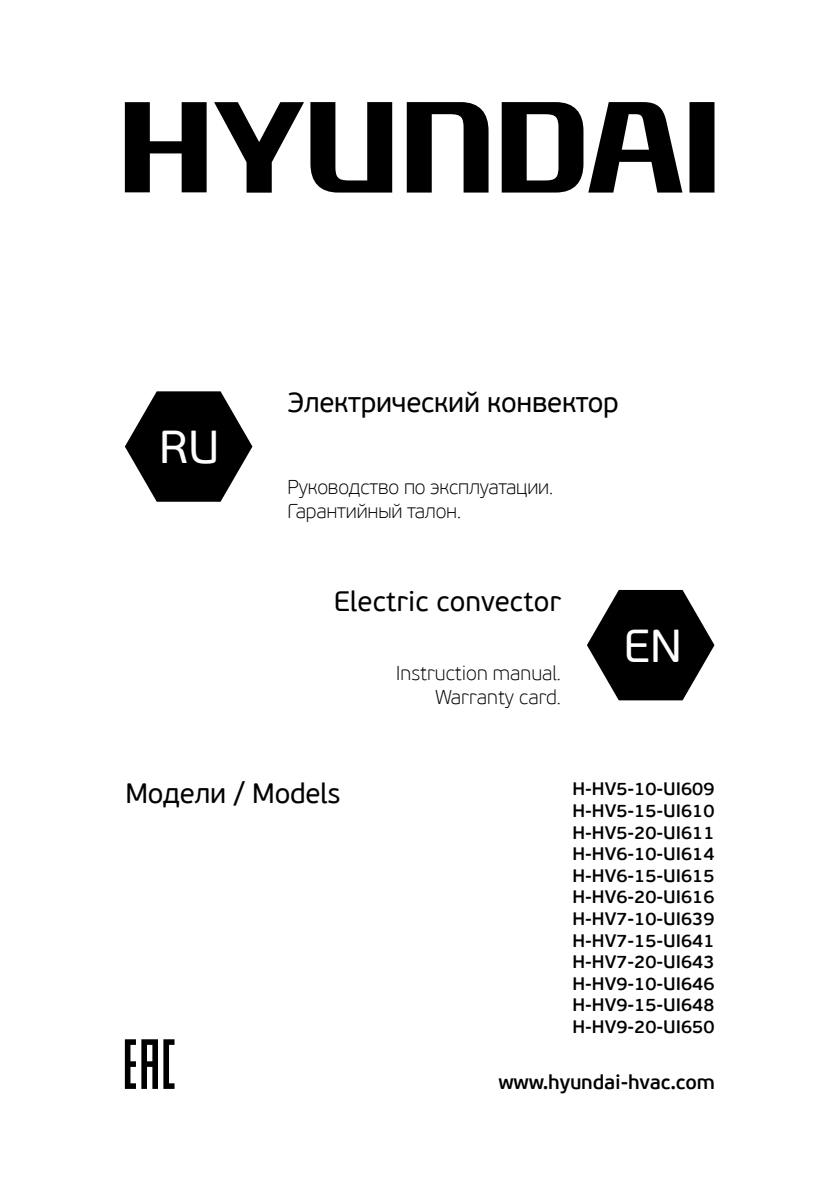
<style>
.page{position:relative;width:840px;height:1191px;background:#fff}
.page>*{position:absolute;margin:0;border:0;box-sizing:border-box;transform-origin:0 0}
.t1{font:46px "PF Beau Sans Pro";color:#fff}
.t2{font:28px "PF Beau Sans Pro";letter-spacing:-.01em;color:#000}
.t3{font:100 20px/24px "PF Beau Sans Pro";letter-spacing:-.01em;color:#000}
.t4{font:600 20px "PF Beau Sans Pro";letter-spacing:-.01em;color:#000}
.t5{font:600 18px/21.6px "PF Beau Sans Pro";color:#000;text-align:justify}
</style>
<div class="page">
<svg style="left:125px;top:391px;width:127px;height:111px"></svg>
<svg style="left:587px;top:590px;width:127px;height:110px"></svg>
<svg style="left:125px;top:102px;width:589px;height:91px;fill:#000"></svg>
<svg style="left:125px;top:1039px;width:49px;height:50px"></svg>
<h1 class="t1" style="left:159px;top:421px;width:62px">RU</h1>
<h2 class="t2" style="left:287px;top:386px;width:332px">Электрический конвектор</h2>
<p class="t3" style="left:287px;top:475px;width:267px">Руководство по эксплуатации.<br>Гарантийный талон.</p>
<h2 class="t2" style="left:333px;top:585px;width:228px">Electric convector</h2>
<p class="t3" style="left:395px;top:661px;width:167px;text-align:right">Instruction manual.<br>Warranty card.</p>
<h1 class="t1" style="left:623px;top:619px;width:60px">EN</h1>
<h2 class="t2" style="left:125px;top:777px;width:216px">Модели / Models</h2>
<p class="t5" style="left:572px;top:778px;width:143px">H-HV5-10-UI609<br>H-HV5-15-UI610<br>H-HV5-20-UI611<br>H-HV6-10-UI614<br>H-HV6-15-UI615<br>H-HV6-20-UI616<br>H-HV7-10-UI639<br>H-HV7-15-UI641<br>H-HV7-20-UI643<br>H-HV9-10-UI646<br>H-HV9-15-UI648<br>H-HV9-20-UI650</p>
<p class="t4" style="left:498px;top:1070px;width:218px">www.hyundai-hvac.com</p>
</div>
